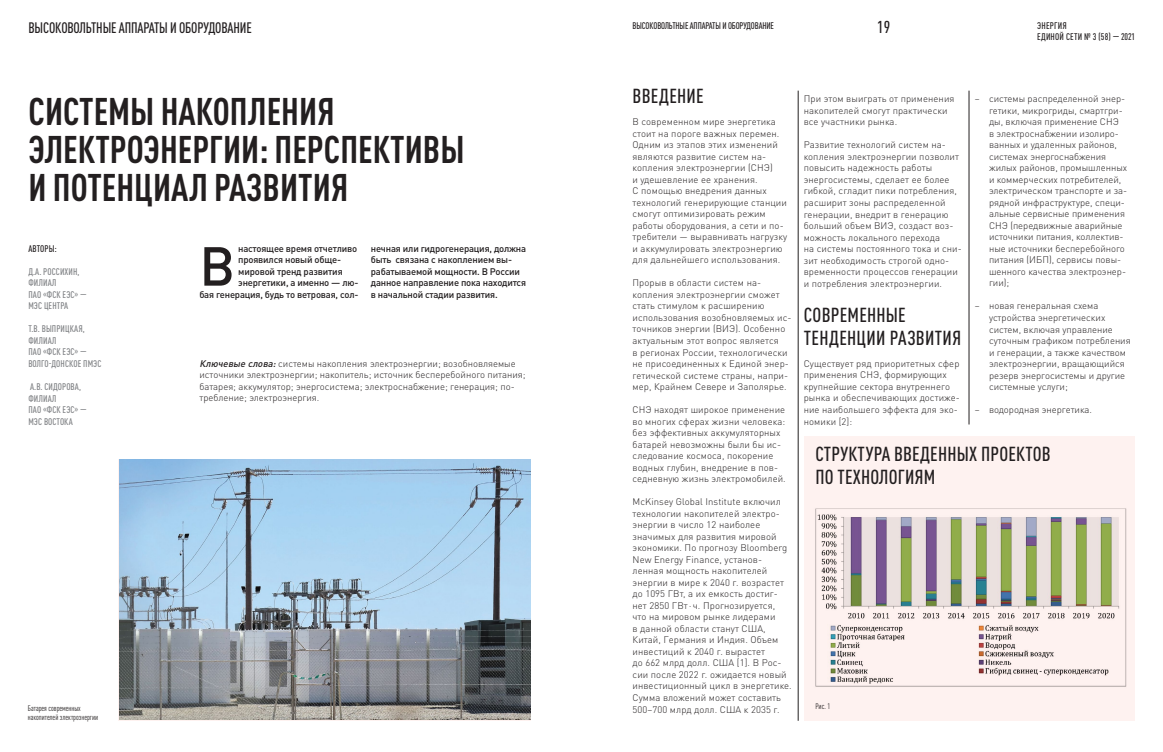
<style>
.page{position:relative;width:1163px;height:752px;background:#fff}
.page>*{position:absolute;margin:0;border:0;box-sizing:border-box;transform-origin:0 0}
.t1{font:500 54px "DIN Pro";color:#231f20}
.t2{font:700 condensed 38px/38px "DIN Pro";color:#231f20}
.t3{font:500 condensed 20px/23px "DIN Pro";letter-spacing:.01em;color:#231f20}
.t4{font:500 condensed 17px "DIN Pro";color:#231f20}
.t5{font:500 condensed 15px "DIN Pro";letter-spacing:-.01em;color:#231f20;scale:.95 1}
.t6{font:300 9.5px/11.5px "DIN Pro";letter-spacing:.01em;color:#231f20}
.t7{font:500 9.5px/11.5px "DIN Pro";letter-spacing:-.02em;color:#231f20}
.t8{font:500 condensed 9.5px/11.5px "DIN Pro";letter-spacing:.01em;color:#808285}
.t9{font:500 condensed 9.5px "DIN Pro";letter-spacing:-.01em;color:#231f20;scale:.95 1}
.t10{font:500 condensed 9.5px/11.5px "DIN Pro";letter-spacing:.02em;color:#231f20}
.t11{font:500 condensed 9.5px "DIN Pro";letter-spacing:-.01em;color:#231f20}
.t12{font:condensed 8px/9px "DIN Pro";color:#231f20}
.s1{font-weight:500;font-style:italic}
</style>
<div class="page">
<hr style="left:797px;top:91px;width:1px;height:629px;background:#231f20">
<hr style="left:968px;top:91px;width:1px;height:333px;background:#231f20">
<img style="left:119px;top:459px;width:411px;height:260px">
<div style="left:803px;top:436px;width:331px;height:284px;background:#fef2f0"></div>
<img style="left:815px;top:508px;width:312px;height:179px">
<h3 class="t5" style="left:28px;top:17px;width:237px">ВЫСОКОВОЛЬТНЫЕ АППАРАТЫ И ОБОРУДОВАНИЕ</h3>
<h2 class="t2" style="left:29px;top:89px;width:437px">СИСТЕМЫ НАКОПЛЕНИЯ<br>ЭЛЕКТРОЭНЕРГИИ: ПЕРСПЕКТИВЫ<br>И ПОТЕНЦИАЛ РАЗВИТИЯ</h2>
<p class="t11" style="left:28px;top:241px;width:30px">АВТОРЫ:</p>
<p class="t8" style="left:28px;top:265px;width:60px">Д.А. РОССИХИН,<br>ФИЛИАЛ<br>ПАО «ФСК ЕЭС» —<br>МЭС ЦЕНТРА</p>
<p class="t8" style="left:28px;top:322px;width:74px">Т.В. ВЫПРИЦКАЯ,<br>ФИЛИАЛ<br>ПАО «ФСК ЕЭС» —<br>ВОЛГО-ДОНСКОЕ ПМЭС</p>
<p class="t8" style="left:28px;top:380px;width:60px">А.В. СИДОРОВА,<br>ФИЛИАЛ<br>ПАО «ФСК ЕЭС» —<br>МЭС ВОСТОКА</p>
<p class="t7" style="left:238px;top:242px;width:120px">настоящее время отчетливо</p>
<p class="t7" style="left:238px;top:254px;width:104px">проявился новый обще-</p>
<p class="t7" style="left:238px;top:265px;width:106px">мировой тренд развития</p>
<p class="t7" style="left:238px;top:277px;width:122px">энергетики, а именно — лю-</p>
<p class="t7" style="left:199px;top:288px;width:161px">бая генерация, будь то ветровая, сол-</p>
<h1 class="t1" style="left:199px;top:231px;width:37px">В</h1>
<p class="t7" style="left:371px;top:242px;width:157px">нечная или гидрогенерация, должна быть связана с накоплением вы&shy;рабатываемой мощности. В России данное направление пока находится в начальной стадии развития.</p>
<p class="t6" style="left:199px;top:357px;width:327px"><span class="s1">Ключевые слова:</span> системы накопления электроэнергии; возобновляемые источники электроэнергии; накопитель; источник бесперебойного питания; батарея; аккумулятор; энергосистема; электроснабжение; генерация; по&shy;требление; электроэнергия.</p>
<p class="t12" style="left:28px;top:702px;width:72px">Батарея современных накопителей электроэнергии</p>
<p class="t9" style="left:632px;top:18px;width:150px">ВЫСОКОВОЛЬТНЫЕ АППАРАТЫ И ОБОРУДОВАНИЕ</p>
<h3 class="t4" style="left:876px;top:14px;width:15px">19</h3>
<p class="t10" style="left:1037px;top:19px;width:99px">ЭНЕРГИЯ<br>ЕДИНОЙ СЕТИ № 3 (58) — 2021</p>
<h3 class="t3" style="left:632px;top:83px;width:73px">ВВЕДЕНИЕ</h3>
<p class="t6" style="left:632px;top:115px;width:156px">В современном мире энергетика стоит на пороге важных перемен.<br>Одним из этапов этих изменений являются развитие систем на&shy;копления электроэнергии (СНЭ)<br>и удешевление ее хранения.<br>С помощью внедрения данных технологий генерирующие станции смогут оптимизировать режим работы оборудования, а сети и по&shy;требители — выравнивать нагрузку и аккумулировать электроэнергию для дальнейшего использования.</p>
<p class="t6" style="left:632px;top:276px;width:160px">Прорыв в области систем на&shy;копления электроэнергии сможет стать стимулом к расширению использования возобновляемых ис&shy;точников энергии (ВИЭ). Особенно актуальным этот вопрос является<br>в регионах России, технологически не присоединенных к Единой энер&shy;гетической системе страны, напри&shy;мер, Крайнем Севере и Заполярье.</p>
<p class="t6" style="left:632px;top:403px;width:155px">СНЭ находят широкое применение во многих сферах жизни человека: без эффективных аккумуляторных батарей невозможны были бы ис&shy;следование космоса, покорение водных глубин, внедрение в пов&shy;седневную жизнь электромобилей.</p>
<p class="t6" style="left:632px;top:495px;width:161px">McKinsey Global Institute включил технологии накопителей электро&shy;энергии в число 12 наиболее значимых для развития мировой экономики. По прогнозу Bloomberg<br>New Energy Finance, установ&shy;ленная мощность накопителей энергии в мире к 2040 г. возрастет до 1095 ГВт, а их емкость достиг&shy;нет 2850 ГВт⋅ч. Прогнозируется,<br>что на мировом рынке лидерами<br>в данной области станут США,<br>Китай, Германия и Индия. Объем инвестиций к 2040 г. вырастет<br>до 662 млрд долл. США [1]. В Рос&shy;сии после 2022 г. ожидается новый инвестиционный цикл в энергетике.<br>Сумма вложений может составить<br>500–700 млрд долл. США к 2035 г.</p>
<p class="t6" style="left:803px;top:92px;width:152px">При этом выиграть от применения накопителей смогут практически все участники рынка.</p>
<p class="t6" style="left:803px;top:138px;width:160px">Развитие технологий систем на&shy;копления электроэнергии позволит повысить надежность работы энергосистемы, сделает ее более гибкой, сгладит пики потребления, расширит зоны распределенной генерации, внедрит в генерацию больший объем ВИЭ, создаст воз&shy;можность локального перехода<br>на системы постоянного тока и сни&shy;зит необходимость строгой одно&shy;временности процессов генерации и потребления электроэнергии.</p>
<h3 class="t3" style="left:803px;top:301px;width:159px">СОВРЕМЕННЫЕ<br>ТЕНДЕНЦИИ РАЗВИТИЯ</h3>
<p class="t6" style="left:803px;top:357px;width:158px">Существует ряд приоритетных сфер применения СНЭ, формирующих крупнейшие сектора внутреннего рынка и обеспечивающих достиже&shy;ние наибольшего эффекта для эко&shy;номики [2]:</p>
<p class="t6" style="left:988px;top:92px;width:140px;text-indent:-14px">– системы распределенной энер&shy;гетики, микрогриды, смартгри&shy;ды, включая применение СНЭ<br>в электроснабжении изолиро&shy;ванных и удаленных районов, системах энергоснабжения жилых районов, промышленных и коммерческих потребителей, электрическом транспорте и за&shy;рядной инфраструктуре, специ&shy;альные сервисные применения<br>СНЭ (передвижные аварийные источники питания, коллектив&shy;ные источники бесперебойного питания (ИБП), сервисы повы&shy;шенного качества электроэнер&shy;гии);</p>
<p class="t6" style="left:988px;top:299px;width:143px;text-indent:-14px">– новая генеральная схема устройства энергетических систем, включая управление суточным графиком потребления и генерации, а также качеством электроэнергии, вращающийся резерв энергосистемы и другие системные услуги;</p>
<p class="t6" style="left:974px;top:403px;width:119px">– водородная энергетика.</p>
<h3 class="t3" style="left:815px;top:440px;width:237px">СТРУКТУРА ВВЕДЕННЫХ ПРОЕКТОВ<br>ПО ТЕХНОЛОГИЯМ</h3>
<p class="t12" style="left:815px;top:700px;width:17px">Рис. 1</p>
</div>
